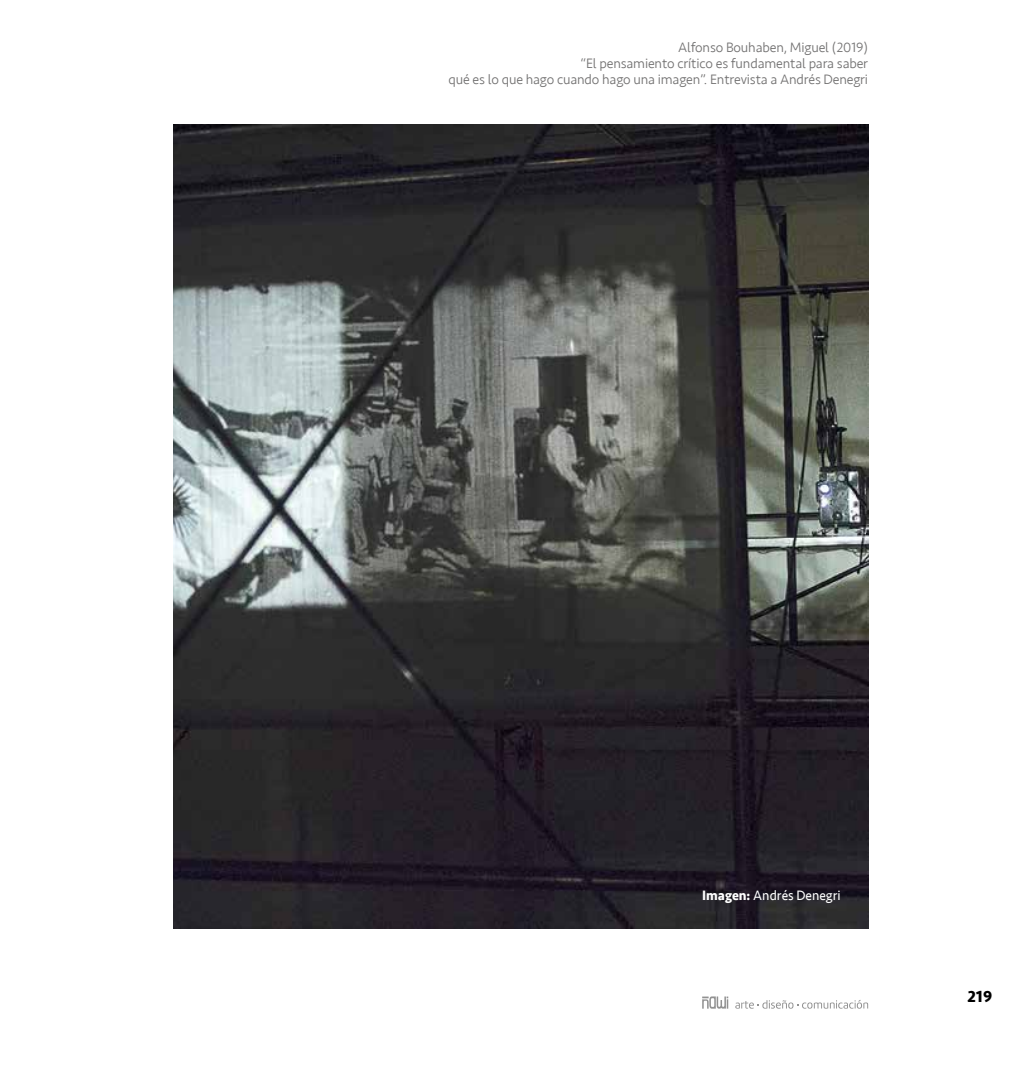
<style>
.page{position:relative;width:1017px;height:1067px;background:#fff}
.page>*{position:absolute;margin:0;border:0;box-sizing:border-box;transform-origin:0 0}
.t1{font:700 16.62px "Seravek";color:#000}
.t2{font:300 14px/15.8px "Seravek";letter-spacing:-.01em;color:#706f6f;text-align:right}
.t3{font:14px "Seravek";color:#fff;scale:.95 1}
.s1{font-weight:700}
</style>
<div class="page">
<svg style="left:702px;top:996px;width:26px;height:12px"></svg>
<svg style="left:735px;top:1000px;width:133px;height:8px"></svg>
<img style="left:174px;top:124px;width:694px;height:804px">
<p class="t2" style="left:449px;top:40px;width:421px">Alfonso Bouhaben, Miguel (2019)<br>“El pensamiento crítico es fundamental para saber<br>qué es lo que hago cuando hago una imagen”. Entrevista a Andrés Denegri</p>
<p class="t3" style="left:702px;top:884px;width:147px"><span class="s1">Imagen:</span> Andrés Denegri</p>
<p class="t1" style="left:967px;top:983px;width:26px">219</p>
</div>
